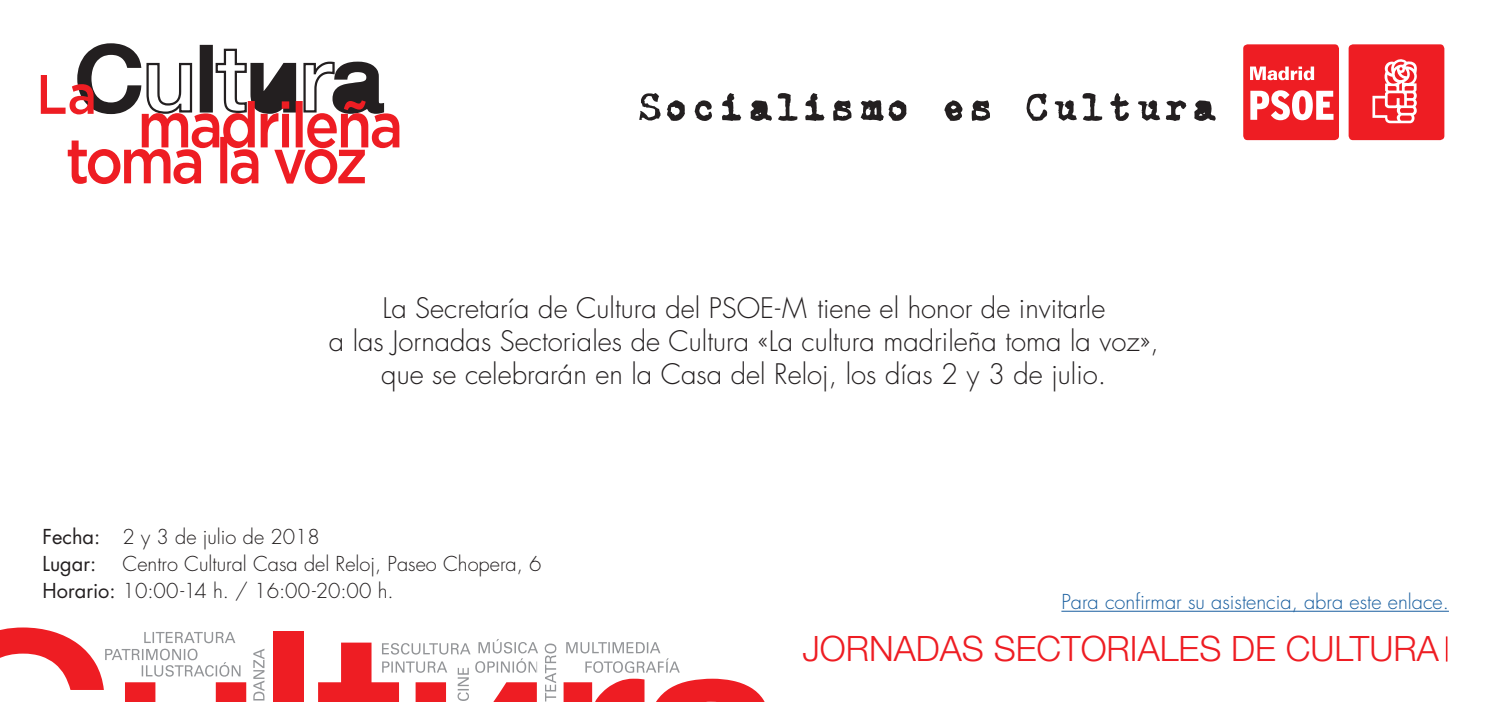
<style>
.page{position:relative;width:1489px;height:702px;background:#fff}
.page>*{position:absolute;margin:0;border:0;box-sizing:border-box;transform-origin:0 0}
.t1{font:300 35px "Helvetica Neue LT Std";color:#ee1d23}
.t2{font:300 27.5px/33px "Futura Std";color:#231f20;text-align:center}
.t3{font:300 20px/27px "Futura Std";color:#231f20}
.t4{font:300 20px "Futura Std";color:#175d9e}
.s1{font-weight:400}
</style>
<div class="page">
<hr style="left:1445px;top:636px;width:2px;height:25px;background:#ee1d23">
<div style="left:1347px;top:43px;width:98px;height:98px;background:#ee1d23;border-radius:6px"></div>
<div style="left:1345px;top:42px;width:101px;height:101px;border:2px solid #fff;border-radius:6px"></div>
<div style="left:1241px;top:43px;width:99px;height:98px;background:#ee1d23;border-radius:6px"></div>
<div style="left:1240px;top:42px;width:101px;height:101px;border:2px solid #fff;border-radius:6px"></div>
<svg style="left:1250px;top:66px;width:63px;height:14px"></svg>
<svg style="left:1372px;top:59px;width:44px;height:64px"></svg>
<svg style="left:1250px;top:90px;width:83px;height:30px"></svg>
<hr style="left:1061px;top:610px;width:387px;height:1px;background:#175d9e">
<svg style="left:41px;top:43px;width:358px;height:141px"></svg>
<svg style="left:639px;top:93px;width:576px;height:28px"></svg>
<div style="left:274px;top:631px;width:30px;height:71px;background:#ee1d23"></div>
<svg style="left:563px;top:678px;width:202px;height:24px"></svg>
<svg style="left:544px;top:643px;width:12px;height:58px"></svg>
<svg style="left:253px;top:649px;width:11px;height:51px"></svg>
<svg style="left:566px;top:642px;width:113px;height:30px"></svg>
<hr style="left:663px;top:639px;width:2px;height:36px;background:#fff">
<svg style="left:318px;top:639px;width:220px;height:63px"></svg>
<svg style="left:0;top:627px;width:246px;height:75px"></svg>
<p class="t2" style="left:329px;top:292px;width:831px">La Secretaría de Cultura del PSOE-M tiene el honor de invitarle<br>a las Jornadas Sectoriales de Cultura «La cultura madrileña toma la voz», que se celebrarán en la Casa del Reloj, los días 2 y 3 de julio.</p>
<p class="t3" style="left:43px;top:523px;width:279px"><span class="s1">Fecha:</span> 2 y 3 de julio de 2018<br><span class="s1">Lugar:</span></p>
<p class="t3" style="left:43px;top:551px;width:500px;text-indent:80px">Centro Cultural Casa del Reloj, Paseo Chopera, 6<br><span class="s1">Horario:</span> 10:00-14 h. / 16:00-20:00 h.</p>
<p class="t4" style="left:1061px;top:589px;width:389px">Para confirmar su asistencia, abra este enlace.</p>
<p class="t1" style="left:802px;top:627px;width:638px">JORNADAS SECTORIALES de CULTURA</p>
</div>
